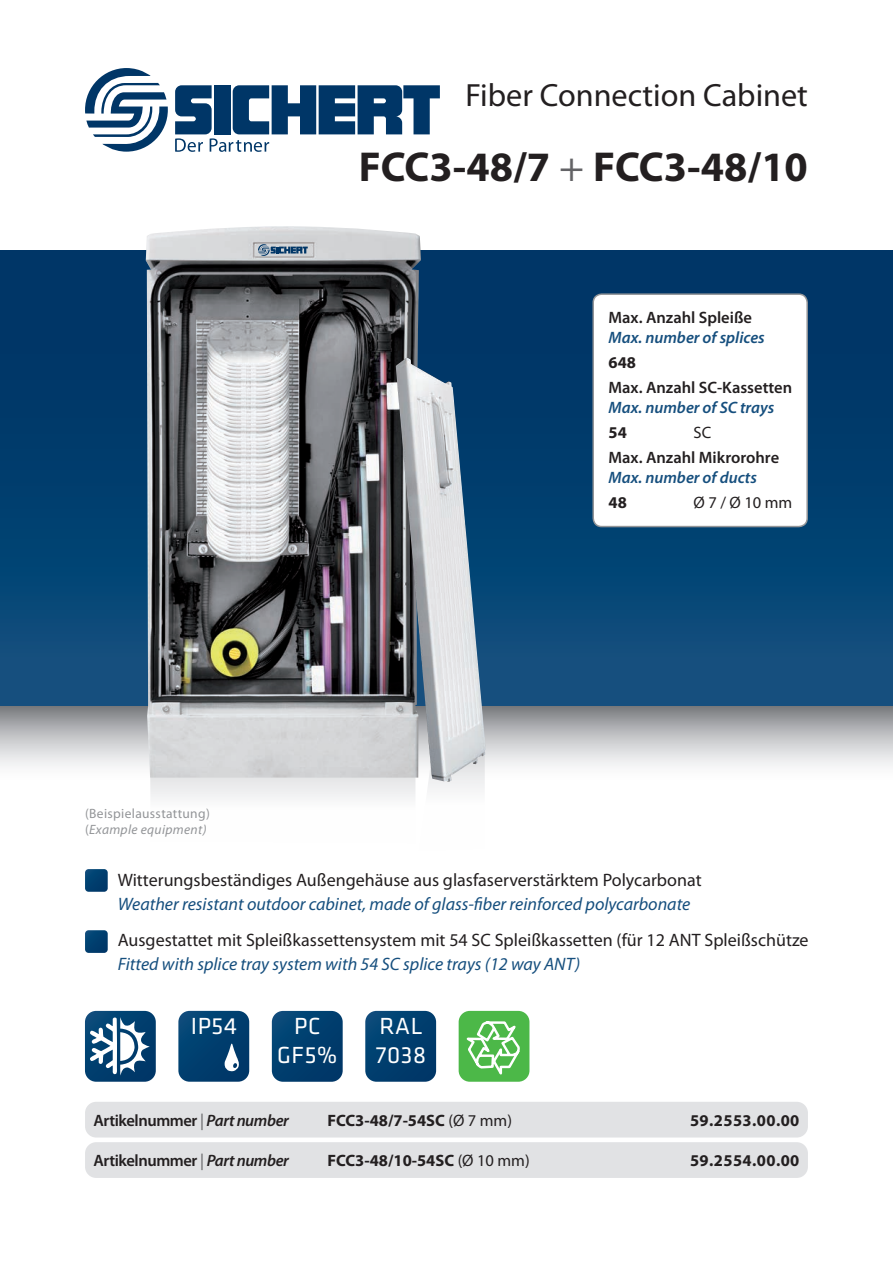
<style>
.page{position:relative;width:893px;height:1263px;background:#fff}
.page>*{position:absolute;margin:0;border:0;box-sizing:border-box;transform-origin:0 0}
.t1{font:700 42px "Myriad Pro";color:#231f20}
.t2{font:32.25px "Myriad Pro";color:#231f20}
.t3{font:24.15px/29px "Klavika";letter-spacing:.025em;color:#fff}
.t4{font:18px "Myriad Pro";color:#231f20}
.t5{font:italic 18px "Myriad Pro";color:#164f7e}
.t6{font:600 16.5px "Myriad Pro";color:#231f20}
.t7{font:italic 600 16.5px "Myriad Pro";color:#164f7e}
.t8{font:700 16.5px "Myriad Pro";color:#231f20}
.t9{font:600 16.5px "Myriad Pro";letter-spacing:-.025em;color:#231f20}
.t10{font:700 16.5px "Myriad Pro";letter-spacing:.025em;color:#231f20}
.t11{font:16.5px "Myriad Pro";color:#231f20}
.t12{font:13.5px/16.2px "Myriad Pro";letter-spacing:.025em;color:#939598}
.s1{font-weight:400;color:#636366}
.s2{font-style:italic}
.s3{font-weight:400}
</style>
<div class="page">
<svg style="left:0;top:706px;width:893px;height:60px;background:#bdbec1"></svg>
<div style="left:0;top:251px;width:893px;height:455px;background:linear-gradient(to bottom,#003162,#0f4f7e)"></div>
<svg style="left:85px;top:68px;width:83px;height:84px"></svg>
<svg style="left:175px;top:85px;width:265px;height:67px"></svg>
<svg style="left:85px;top:869px;width:23px;height:23px"></svg>
<svg style="left:85px;top:930px;width:23px;height:23px"></svg>
<div style="left:85px;top:1102px;width:723px;height:35px;background:#e1e2e4;border-radius:11px"></div>
<svg style="left:150px;top:778px;width:335px;height:21px"></svg>
<div style="left:85px;top:1142px;width:723px;height:36px;background:#e1e2e4;border-radius:11px"></div>
<svg style="left:85px;top:1011px;width:71px;height:71px"></svg>
<div style="left:593px;top:294px;width:214px;height:232px;background:#fff;border-radius:9px"></div>
<div style="left:592px;top:293px;width:216px;height:234px;border:2px solid #939598;border-radius:9px"></div>
<svg style="left:178px;top:1011px;width:71px;height:71px;background:#134d79"></svg>
<div style="left:459px;top:1011px;width:70px;height:71px;background:#4cb848;border-radius:11px"></div>
<svg style="left:459px;top:1021px;width:62px;height:61px"></svg>
<svg style="left:365px;top:1011px;width:71px;height:71px;background:#084472"></svg>
<svg style="left:272px;top:1011px;width:71px;height:71px;background:#084472"></svg>
<img style="left:146px;top:226px;width:275px;height:552px">
<svg style="left:258px;top:244px;width:50px;height:12px"></svg>
<img style="left:396px;top:358px;width:90px;height:424px">
<h2 class="t2" style="left:465px;top:75px;width:344px">Fiber Connection Cabinet</h2>
<h1 class="t1" style="left:359px;top:140px;width:451px">FCC3-48/7 <span class="s1">+</span> FCC3-48/10</h1>
<p class="t12" style="left:85px;top:805px;width:126px">(Beispielausstattung) (<span class="s2">Example equipment)</span></p>
<p class="t6" style="left:608px;top:307px;width:145px">Max. Anzahl Spleiße</p>
<p class="t7" style="left:608px;top:327px;width:158px">Max. number of splices</p>
<p class="t8" style="left:608px;top:352px;width:29px">648</p>
<p class="t6" style="left:608px;top:377px;width:185px">Max. Anzahl SC-Kassetten</p>
<p class="t7" style="left:608px;top:397px;width:167px">Max. number of SC trays</p>
<p class="t8" style="left:608px;top:422px;width:20px">54</p>
<p class="t11" style="left:694px;top:422px;width:19px">SC</p>
<p class="t6" style="left:608px;top:447px;width:172px">Max. Anzahl Mikrorohre</p>
<p class="t7" style="left:608px;top:467px;width:150px">Max. number of ducts</p>
<p class="t8" style="left:608px;top:492px;width:20px">48</p>
<p class="t11" style="left:694px;top:492px;width:100px">Ø 7 / Ø 10 mm</p>
<p class="t4" style="left:118px;top:869px;width:585px">Witterungsbeständiges Außengehäuse aus glasfaserverstärktem Polycarbonat</p>
<p class="t5" style="left:118px;top:893px;width:574px">Weather resistant outdoor cabinet, made of glass-fiber reinforced polycarbonate</p>
<p class="t4" style="left:118px;top:929px;width:692px">Ausgestattet mit Spleißkassettensystem mit 54 SC Spleißkassetten (für 12 ANT Spleißschütze</p>
<p class="t5" style="left:118px;top:953px;width:464px">Fitted with splice tray system with 54 SC splice trays (12 way ANT)</p>
<h3 class="t3" style="left:277px;top:1012px;width:61px;text-align:center">PC<br>GF5%</h3>
<h3 class="t3" style="left:191px;top:1012px;width:48px">IP54</h3>
<h3 class="t3" style="left:376px;top:1012px;width:52px">RAL<br>7038</h3>
<p class="t9" style="left:94px;top:1110px;width:197px">Artikelnummer <span class="s1">|</span> <span class="s2">Part number</span></p>
<p class="t8" style="left:327px;top:1110px;width:186px">FCC3-48/7-54SC <span class="s3">(Ø 7 mm)</span></p>
<p class="t10" style="left:690px;top:1110px;width:111px">59.2553.00.00</p>
<p class="t9" style="left:94px;top:1150px;width:197px">Artikelnummer <span class="s1">|</span> <span class="s2">Part number</span></p>
<p class="t8" style="left:327px;top:1150px;width:204px">FCC3-48/10-54SC <span class="s3">(Ø 10 mm)</span></p>
<p class="t10" style="left:690px;top:1150px;width:111px">59.2554.00.00</p>
</div>
